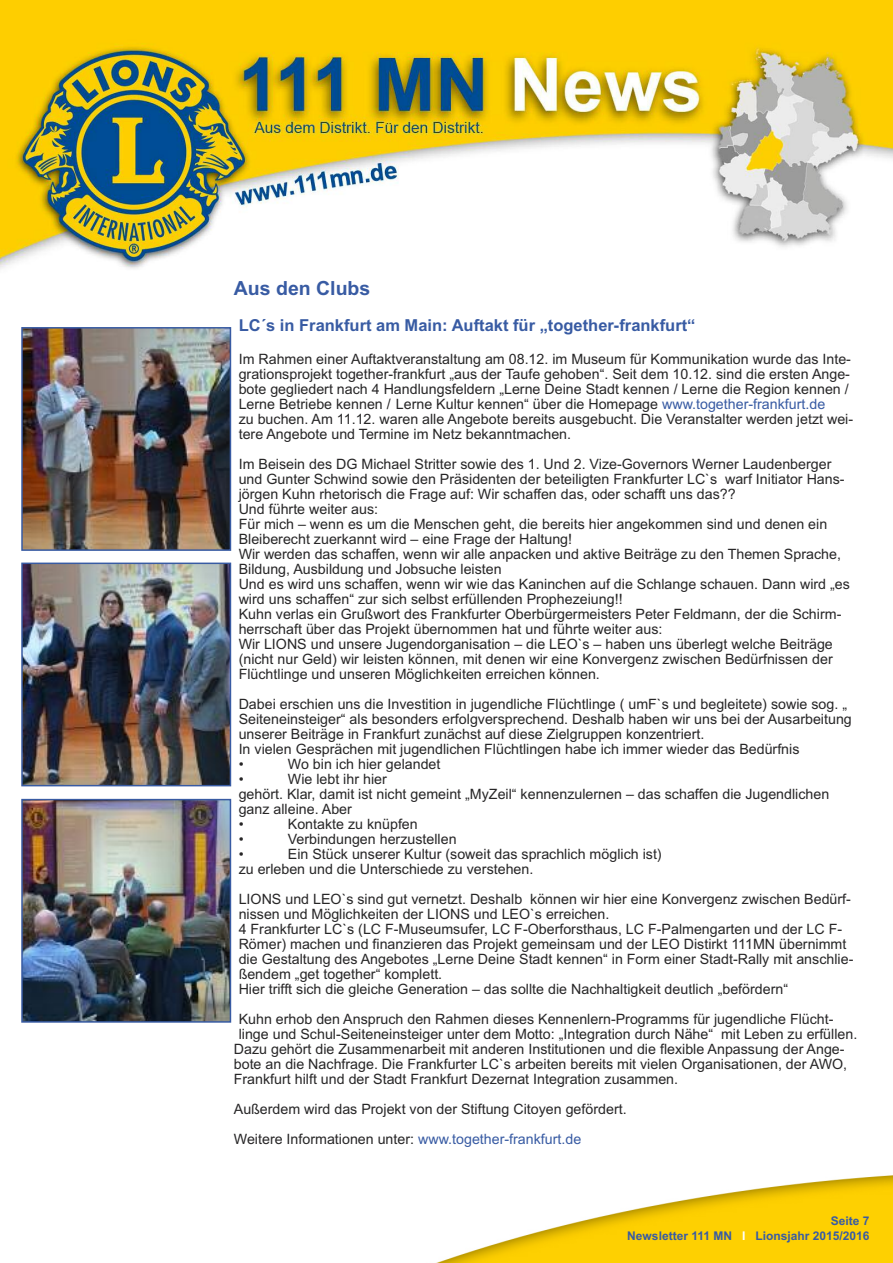
<style>
.page{position:relative;width:893px;height:1263px;background:#fff}
.page>*{position:absolute;margin:0;border:0;box-sizing:border-box;transform-origin:0 0}
.t1{font:700 19.5px "Arial";color:#385ba3}
.t2{font:700 16.5px "Arial";color:#385ba3}
.t3{font:14.25px/15px "Arial";color:#272627}
.t4{font:700 12px/15px "Arial";color:#385ba3;text-align:right}
.s1{color:#385ba3}
.s2{color:#fff}
</style>
<div class="page">
<img style="left:0;top:0;width:893px;height:398px">
<img style="left:436px;top:1175px;width:457px;height:88px">
<img style="left:24px;top:802px;width:204px;height:218px">
<div style="left:21px;top:799px;width:210px;height:224px;border:2px solid #385ba3"></div>
<img style="left:24px;top:566px;width:204px;height:217px">
<div style="left:21px;top:563px;width:210px;height:223px;border:2px solid #385ba3"></div>
<img style="left:24px;top:330px;width:204px;height:218px">
<div style="left:21px;top:327px;width:210px;height:224px;border:2px solid #385ba3"></div>
<h1 class="t1" style="left:234px;top:277px;width:138px">Aus den Clubs</h1>
<p class="t2" style="left:239px;top:315px;width:458px">LC´s in Frankfurt am Main: Auftakt für „together-frankfurt“</p>
<p class="t3" style="left:239px;top:351px;width:616px">Im Rahmen einer Auftaktveranstaltung am 08.12. im Museum für Kommunikation wurde das Inte&shy;grationsprojekt together-frankfurt „aus der Taufe gehoben“. Seit dem 10.12. sind die ersten Ange&shy;bote gegliedert nach 4 Handlungsfeldern „Lerne Deine Stadt kennen / Lerne die Region kennen / Lerne Betriebe kennen / Lerne Kultur kennen“ über die Homepage <span class="s1">www.together-frankfurt.de<br></span>zu buchen. Am 11.12. waren alle Angebote bereits ausgebucht. Die Veranstalter werden jetzt wei&shy;tere Angebote und Termine im Netz bekanntmachen.</p>
<p class="t3" style="left:239px;top:456px;width:613px">Im Beisein des DG Michael Stritter sowie des 1. Und 2. Vize-Governors Werner Laudenberger und Gunter Schwind sowie den Präsidenten der beteiligten Frankfurter LC`s warf Initiator Hans&shy;jörgen Kuhn rhetorisch die Frage auf: Wir schaffen das, oder schafft uns das??<br>Und führte weiter aus:<br>Für mich – wenn es um die Menschen geht, die bereits hier angekommen sind und denen ein Bleiberecht zuerkannt wird – eine Frage der Haltung!<br>Wir werden das schaffen, wenn wir alle anpacken und aktive Beiträge zu den Themen Sprache, Bildung, Ausbildung und Jobsuche leisten<br>Und es wird uns schaffen, wenn wir wie das Kaninchen auf die Schlange schauen. Dann wird „es wird uns schaffen“ zur sich selbst erfüllenden Prophezeiung!!<br>Kuhn verlas ein Grußwort des Frankfurter Oberbürgermeisters Peter Feldmann, der die Schirm&shy;herrschaft über das Projekt übernommen hat und führte weiter aus:<br>Wir LIONS und unsere Jugendorganisation – die LEO`s – haben uns überlegt welche Beiträge (nicht nur Geld) wir leisten können, mit denen wir eine Konvergenz zwischen Bedürfnissen der Flüchtlinge und unseren Möglichkeiten erreichen können.</p>
<p class="t3" style="left:239px;top:696px;width:615px">Dabei erschien uns die Investition in jugendliche Flüchtlinge ( umF`s und begleitete) sowie sog. „ Seiteneinsteiger“ als besonders erfolgversprechend. Deshalb haben wir uns bei der Ausarbeitung unserer Beiträge in Frankfurt zunächst auf diese Zielgruppen konzentriert.<br>In vielen Gesprächen mit jugendlichen Flüchtlingen habe ich immer wieder das Bedürfnis<br>•</p>
<p class="t3" style="left:288px;top:756px;width:154px">Wo bin ich hier gelandet</p>
<p class="t3" style="left:239px;top:771px;width:592px;text-indent:49px">Wie lebt ihr hier<br>gehört. Klar, damit ist nicht gemeint „MyZeil“ kennenzulernen – das schaffen die Jugendlichen ganz alleine. Aber<br>•</p>
<p class="t3" style="left:239px;top:771px;width:6px">•</p>
<p class="t3" style="left:288px;top:816px;width:131px">Kontakte zu knüpfen</p>
<p class="t3" style="left:239px;top:831px;width:6px">•</p>
<p class="t3" style="left:288px;top:831px;width:170px">Verbindungen herzustellen</p>
<p class="t3" style="left:239px;top:846px;width:6px">•</p>
<p class="t3" style="left:239px;top:846px;width:424px;text-indent:49px">Ein Stück unserer Kultur (soweit das sprachlich möglich ist) zu erleben und die Unterschiede zu verstehen.</p>
<p class="t3" style="left:239px;top:891px;width:616px">LIONS und LEO`s sind gut vernetzt. Deshalb können wir hier eine Konvergenz zwischen Bedürf&shy;nissen und Möglichkeiten der LIONS und LEO`s erreichen.<br>4 Frankfurter LC`s (LC F-Museumsufer, LC F-Oberforsthaus, LC F-Palmengarten und der LC F-Römer) machen und finanzieren das Projekt gemeinsam und der LEO Distirkt 111MN übernimmt die Gestaltung des Angebotes „Lerne Deine Stadt kennen“ in Form einer Stadt-Rally mit anschlie&shy;ßendem „get together“ komplett.<br>Hier trifft sich die gleiche Generation – das sollte die Nachhaltigkeit deutlich „befördern“</p>
<p class="t3" style="left:239px;top:1011px;width:596px">Kuhn erhob den Anspruch den Rahmen dieses Kennenlern-Programms für jugendliche Flücht-</p>
<p class="t3" style="left:239px;top:1026px;width:620px">linge und Schul-Seiteneinsteiger unter dem Motto: „Integration durch Nähe“ mit Leben zu erfüllen.</p>
<p class="t3" style="left:234px;top:1041px;width:612px">Dazu gehört die Zusammenarbeit mit anderen Institutionen und die flexible Anpassung der Ange-</p>
<p class="t3" style="left:234px;top:1056px;width:615px">bote an die Nachfrage. Die Frankfurter LC`s arbeiten bereits mit vielen Organisationen, der AWO,</p>
<p class="t3" style="left:234px;top:1071px;width:446px">Frankfurt hilft und der Stadt Frankfurt Dezernat Integration zusammen.</p>
<p class="t3" style="left:234px;top:1094px;width:394px;line-height:30px">Außerdem wird das Projekt von der Stiftung Citoyen gefördert.<br>Weitere Informationen unter: <span class="s1">www.together-frankfurt.de</span></p>
<p class="t4" style="left:627px;top:1214px;width:244px">Seite 7<br>Newsletter 111 MN <span class="s2">I</span> Lionsjahr 2015/2016</p>
</div>
